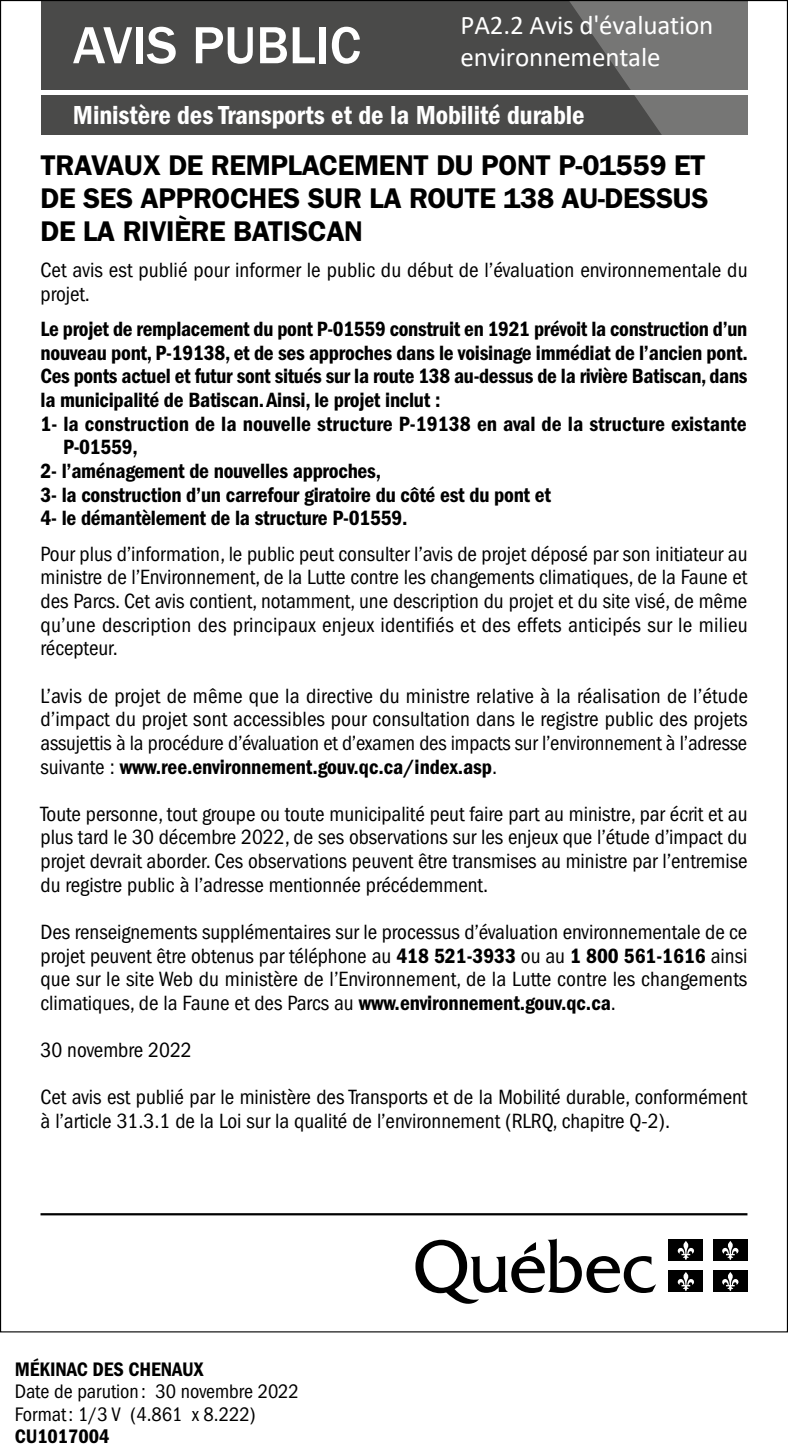
<style>
.page{position:relative;width:788px;height:1454px;background:#fff}
.page>*{position:absolute;margin:0;border:0;box-sizing:border-box;transform-origin:0 0}
.t1{font:500 54px "ITC Franklin Gothic Std";letter-spacing:-.005em;color:#fff}
.t2{font:600 28.57px/33.1px "ITC Franklin Gothic Std";letter-spacing:-.015em;color:#000;text-align:justify}
.t3{font:27px "ITC Franklin Gothic Std Dm Cd";letter-spacing:-.005em;color:#fff}
.t4{font:27px/32.4px "Calibri";letter-spacing:-.005em;color:#fff}
.t5{font:condensed 21.38px/23.6px "ITC Franklin Gothic Std";color:#000;text-align:justify}
.t6{font:21.38px "ITC Franklin Gothic Std Dm Cd";letter-spacing:-.015em;color:#000}
.t7{font:condensed 20.25px/22.5px "ITC Franklin Gothic Std";color:#000}
.t8{font:20.25px "ITC Franklin Gothic Std Dm Cd";letter-spacing:-.005em;color:#000}
.s1{font-family:"ITC Franklin Gothic Std";font-stretch:condensed}
.s2{font-family:"ITC Franklin Gothic Std Dm Cd";font-stretch:normal}
</style>
<div class="page">
<div style="left:40px;top:0;width:707px;height:89px;background:#4a4a49"></div>
<div style="left:40px;top:96px;width:707px;height:39px;background:#4a4a49"></div>
<svg style="left:569px;top:2px;width:178px;height:133px"></svg>
<svg style="left:415px;top:1238px;width:241px;height:66px"></svg>
<div style="left:668px;top:1239px;width:35px;height:21px;background:#000"></div>
<svg style="left:677px;top:1241px;width:17px;height:19px"></svg>
<div style="left:668px;top:1270px;width:35px;height:21px;background:#000"></div>
<svg style="left:677px;top:1272px;width:17px;height:19px"></svg>
<div style="left:713px;top:1239px;width:34px;height:21px;background:#000"></div>
<svg style="left:722px;top:1241px;width:17px;height:19px"></svg>
<div style="left:713px;top:1270px;width:34px;height:21px;background:#000"></div>
<svg style="left:722px;top:1272px;width:17px;height:19px"></svg>
<hr style="left:40px;top:1213px;width:707px;height:2px;background:#000">
<h1 class="t1" style="left:73px;top:15px;width:289px">AVIS PUBLIC</h1>
<p class="t4" style="left:460px;top:8px;width:254px">PA2.2 Avis d'évaluation environnementale</p>
<p class="t3" style="left:73px;top:100px;width:513px">Ministère des Transports et de la Mobilité durable</p>
<h2 class="t2" style="left:40px;top:149px;width:669px">TRAVAUX DE REMPLACEMENT DU PONT P-01559 ET DE SES APPROCHES SUR LA ROUTE 138 AU-DESSUS DE LA RIVIÈRE BATISCAN</h2>
<p class="t5" style="left:40px;top:258px;width:708px">Cet avis est publié pour informer le public du début de l’évaluation environnementale du projet.</p>
<p class="t6" style="left:40px;top:317px;width:708px">Le projet de remplacement du pont P-01559 construit en 1921 prévoit la construction d’un</p>
<p class="t6" style="left:40px;top:340px;width:708px">nouveau pont, P-19138, et de ses approches dans le voisinage immédiat de l’ancien pont.</p>
<p class="t6" style="left:40px;top:364px;width:708px">Ces ponts actuel et futur sont situés sur la route 138 au-dessus de la rivière Batiscan, dans</p>
<p class="t6" style="left:40px;top:388px;width:401px">la municipalité de Batiscan. Ainsi, le projet inclut :</p>
<p class="t6" style="left:40px;top:411px;width:707px">1- la construction de la nouvelle structure P-19138 en aval de la structure existante</p>
<p class="t6" style="left:63px;top:435px;width:76px">P-01559,</p>
<p class="t6" style="left:40px;top:459px;width:342px">2- l’aménagement de nouvelles approches,</p>
<p class="t6" style="left:40px;top:482px;width:512px">3- la construction d’un carrefour giratoire du côté est du pont et</p>
<p class="t6" style="left:40px;top:506px;width:368px">4- le démantèlement de la structure P-01559.</p>
<p class="t5" style="left:40px;top:542px;width:708px">Pour plus d’information, le public peut consulter l’avis de projet déposé par son initiateur au ministre de l’Environnement, de la Lutte contre les changements climatiques, de la Faune et des Parcs. Cet avis contient, notamment, une description du projet et du site visé, de même qu’une description des principaux enjeux identifiés et des effets anticipés sur le milieu récepteur.</p>
<p class="t5" style="left:40px;top:684px;width:709px">L’avis de projet de même que la directive du ministre relative à la réalisation de l’étude d’impact du projet sont accessibles pour consultation dans le registre public des projets assujettis à la procédure d’évaluation et d’examen des impacts sur l’environnement à l’adresse</p>
<p class="t6" style="left:40px;top:754px;width:458px"><span class="s1">suivante :</span> www.ree.environnement.gouv.qc.ca/index.asp<span class="s1">.</span></p>
<p class="t5" style="left:40px;top:802px;width:708px">Toute personne, tout groupe ou toute municipalité peut faire part au ministre, par écrit et au plus tard le 30 décembre 2022, de ses observations sur les enjeux que l’étude d’impact du projet devrait aborder. Ces observations peuvent être transmises au ministre par l’entremise du registre public à l’adresse mentionnée précédemment.</p>
<p class="t5" style="left:40px;top:920px;width:708px">Des renseignements supplémentaires sur le processus d’évaluation environnementale de ce projet peuvent être obtenus par téléphone au <span class="s2">418 521-3933</span> ou au <span class="s2">1 800 561-1616</span> ainsi que sur le site Web du ministère de l’Environnement, de la Lutte contre les changements climatiques, de la Faune et des Parcs au <span class="s2">www.environnement.gouv.qc.ca</span>.</p>
<p class="t5" style="left:40px;top:1038px;width:153px">30 novembre 2022</p>
<p class="t5" style="left:40px;top:1085px;width:708px">Cet avis est publié par le ministère des Transports et de la Mobilité durable, conformément à l’article 31.3.1 de la Loi sur la qualité de l’environnement (RLRQ, chapitre Q-2).</p>
<p class="t8" style="left:15px;top:1357px;width:190px">MÉKINAC DES CHENAUX</p>
<p class="t7" style="left:15px;top:1380px;width:286px">Date de parution : 30 novembre 2022<br>Format: 1/3 V (4.861 x 8.222)</p>
<p class="t8" style="left:15px;top:1424px;width:96px">CU1017004</p>
</div>
